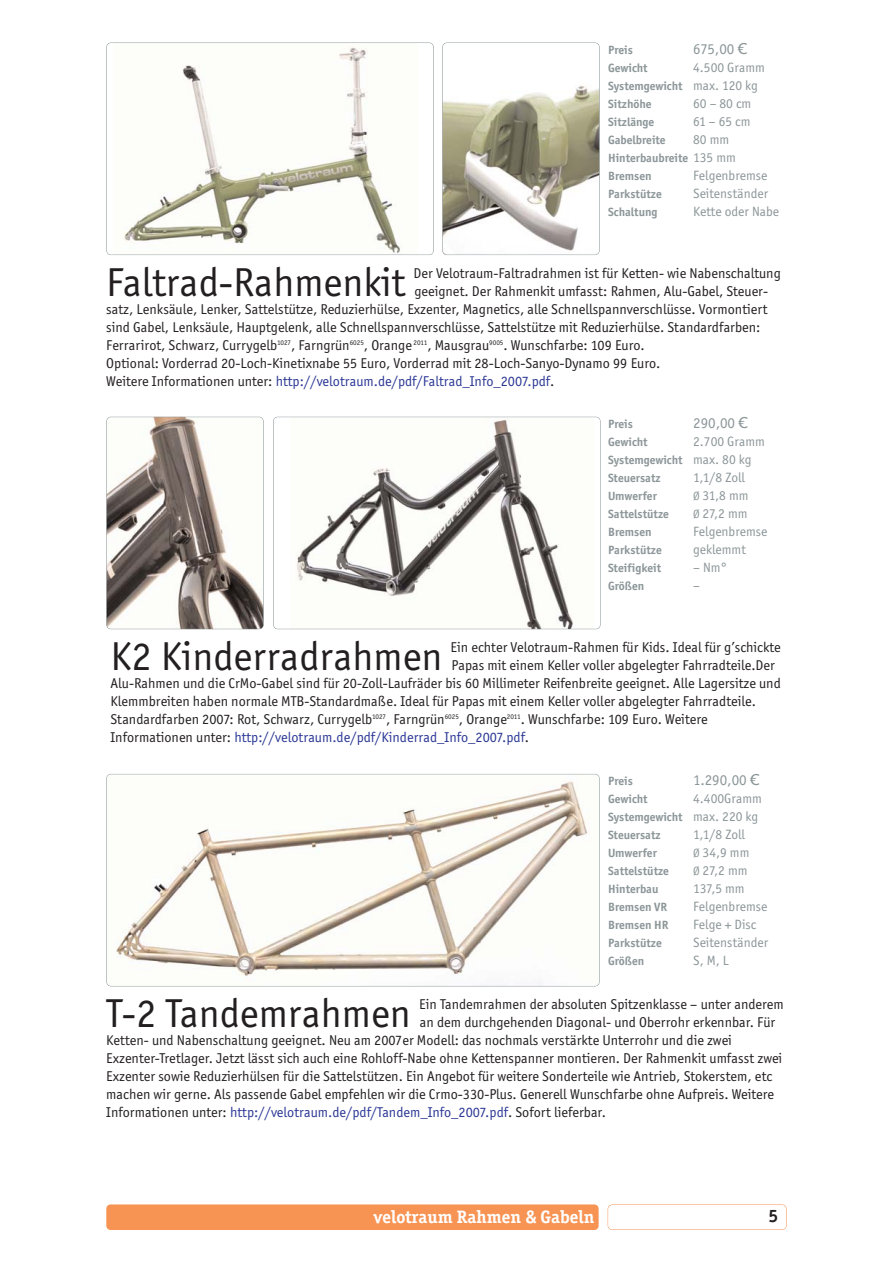
<style>
.page{position:relative;width:893px;height:1263px;background:#fff}
.page>*{position:absolute;margin:0;border:0;box-sizing:border-box;transform-origin:0 0}
.t1{font:40.5px "Officina San ITC";color:#231f20}
.t2{font:700 18px "Officina Ser ITC";color:#fff}
.t3{font:700 18px "Officina Ser ITC";color:#231f20}
.t4{font:15px "Officina San ITC";color:#8c9699}
.t5{font:14.25px "Officina San ITC";color:#231f20}
.t6{font:14.25px "Officina San ITC";color:#2b3795}
.t7{font:13.5px "Officina San ITC";color:#8c9699}
.t8{font:700 12px/18px "Officina San ITC";color:#8c9699}
.s1{font-family:"Verdana"}
.s2{font-weight:400;font-size:13.5px}
.s3{color:#231f20}
.s4{font-size:12px}
</style>
<div class="page">
<img style="left:124px;top:47px;width:278px;height:206px">
<div style="left:106px;top:43px;width:328px;height:212px;border:1px solid #8c9699;border-radius:5px"></div>
<img style="left:296px;top:419px;width:277px;height:208px">
<div style="left:273px;top:417px;width:327px;height:212px;border:1px solid #8c9699;border-radius:5px"></div>
<div style="left:106px;top:1204px;width:492px;height:26px;background:#f79353;border-radius:4px"></div>
<div style="left:608px;top:1204px;width:179px;height:26px;border:1px solid #f79353;border-radius:5px"></div>
<img style="left:442px;top:85px;width:156px;height:170px">
<div style="left:442px;top:43px;width:158px;height:212px;border:1px solid #8c9699;border-radius:5px"></div>
<img style="left:106px;top:774px;width:493px;height:212px;border-radius:4px">
<div style="left:106px;top:774px;width:494px;height:212px;border:1px solid #8c9699;border-radius:5px"></div>
<img style="left:106px;top:417px;width:157px;height:212px;border-radius:4px">
<div style="left:106px;top:417px;width:158px;height:212px;border:1px solid #8c9699;border-radius:5px"></div>
<p class="t8" style="left:608px;top:42px;width:26px">Preis</p>
<p class="t4" style="left:693px;top:43px;width:56px">675,00 <span class="s1">€</span></p>
<p class="t8" style="left:608px;top:60px;width:41px">Gewicht</p>
<p class="t7" style="left:693px;top:62px;width:73px">4.500 Gramm</p>
<p class="t8" style="left:608px;top:78px;width:151px">Systemgewicht <span class="s2">max. 120 kg<br></span>Sitzhöhe</p>
<p class="t7" style="left:693px;top:98px;width:60px">60 – 80 cm</p>
<p class="t8" style="left:608px;top:114px;width:48px">Sitzlänge</p>
<p class="t7" style="left:693px;top:116px;width:59px">61 – 65 cm</p>
<p class="t8" style="left:608px;top:132px;width:59px">Gabelbreite</p>
<p class="t7" style="left:693px;top:134px;width:38px">80 mm</p>
<p class="t8" style="left:608px;top:150px;width:129px">Hinterbaubreite <span class="s2">135 mm<br></span>Bremsen</p>
<p class="t7" style="left:693px;top:170px;width:76px">Felgenbremse</p>
<p class="t8" style="left:608px;top:186px;width:55px">Parkstütze</p>
<p class="t7" style="left:693px;top:188px;width:77px">Seitenständer</p>
<p class="t8" style="left:608px;top:204px;width:51px">Schaltung</p>
<p class="t7" style="left:693px;top:206px;width:87px">Kette oder Nabe</p>
<h1 class="t1" style="left:106px;top:265px;width:300px">Faltrad-Rahmenkit</h1>
<p class="t5" style="left:413px;top:267px;width:369px">Der Velotraum-Faltradrahmen ist für Ketten- wie Nabenschaltung</p>
<p class="t5" style="left:414px;top:285px;width:355px">geeignet. Der Rahmenkit umfasst: Rahmen, Alu-Gabel, Steuer-</p>
<p class="t5" style="left:106px;top:303px;width:663px">satz, Lenksäule, Lenker, Sattelstütze, Reduzierhülse, Exzenter, Magnetics, alle Schnellspannverschlüsse. Vormontiert</p>
<p class="t5" style="left:106px;top:321px;width:655px">sind Gabel, Lenksäule, Hauptgelenk, alle Schnellspannverschlüsse, Sattelstütze mit Reduzierhülse. Standardfarben:</p>
<p class="t5" style="left:106px;top:339px;width:540px">Ferrarirot, Schwarz, Currygelb<sup>1027</sup>, Farngrün<sup>6025</sup>, Orange <sup>2011</sup>, Mausgrau<sup>9005</sup>. Wunschfarbe: 109 Euro.</p>
<p class="t5" style="left:106px;top:357px;width:556px">Optional: Vorderrad 20-Loch-Kinetixnabe 55 Euro, Vorderrad mit 28-Loch-Sanyo-Dynamo 99 Euro.</p>
<p class="t6" style="left:106px;top:375px;width:449px"><span class="s3">Weitere Informationen unter:</span> http://velotraum.de/pdf/Faltrad_Info_2007.pdf<span class="s3">.</span></p>
<p class="t8" style="left:608px;top:416px;width:26px">Preis</p>
<p class="t4" style="left:693px;top:417px;width:56px">290,00 <span class="s1">€</span></p>
<p class="t8" style="left:608px;top:434px;width:41px">Gewicht</p>
<p class="t7" style="left:693px;top:436px;width:73px">2.700 Gramm</p>
<p class="t8" style="left:608px;top:452px;width:145px">Systemgewicht <span class="s2">max. 80 kg<br></span>Steuersatz</p>
<p class="t7" style="left:693px;top:472px;width:53px">1,1/8 Zoll</p>
<p class="t8" style="left:608px;top:488px;width:50px">Umwerfer</p>
<p class="t7" style="left:693px;top:490px;width:57px"><span class="s4">Ø</span> 31,8 mm</p>
<p class="t8" style="left:608px;top:506px;width:62px">Sattelstütze</p>
<p class="t7" style="left:693px;top:508px;width:56px"><span class="s4">Ø</span> 27,2 mm</p>
<p class="t8" style="left:608px;top:524px;width:45px">Bremsen</p>
<p class="t7" style="left:693px;top:526px;width:76px">Felgenbremse</p>
<p class="t8" style="left:608px;top:542px;width:55px">Parkstütze</p>
<p class="t7" style="left:693px;top:544px;width:54px">geklemmt</p>
<p class="t8" style="left:608px;top:560px;width:55px">Steifigkeit</p>
<p class="t7" style="left:693px;top:562px;width:36px">– Nm°</p>
<p class="t8" style="left:608px;top:578px;width:38px">Größen</p>
<p class="t7" style="left:693px;top:580px;width:8px">–</p>
<h1 class="t1" style="left:111px;top:639px;width:333px">K2 Kinderradrahmen</h1>
<p class="t5" style="left:450px;top:641px;width:332px">Ein echter Velotraum-Rahmen für Kids. Ideal für g’schickte</p>
<p class="t5" style="left:451px;top:659px;width:325px">Papas mit einem Keller voller abgelegter Fahrradteile.Der</p>
<p class="t5" style="left:111px;top:677px;width:672px">Alu-Rahmen und die CrMo-Gabel sind für 20-Zoll-Laufräder bis 60 Millimeter Reifenbreite geeignet. Alle Lagersitze und</p>
<p class="t5" style="left:111px;top:695px;width:647px">Klemmbreiten haben normale MTB-Standardmaße. Ideal für Papas mit einem Keller voller abgelegter Fahrradteile.</p>
<p class="t5" style="left:111px;top:713px;width:599px">Standardfarben 2007: Rot, Schwarz, Currygelb<sup>1027</sup>, Farngrün<sup>6025</sup>, Orange<sup>2011</sup>. Wunschfarbe: 109 Euro. Weitere</p>
<p class="t6" style="left:111px;top:731px;width:420px"><span class="s3">Informationen unter:</span> http://velotraum.de/pdf/Kinderrad_Info_2007.pdf<span class="s3">.</span></p>
<p class="t8" style="left:608px;top:773px;width:26px">Preis</p>
<p class="t4" style="left:693px;top:774px;width:68px">1.290,00 <span class="s1">€</span></p>
<p class="t8" style="left:608px;top:791px;width:41px">Gewicht</p>
<p class="t7" style="left:693px;top:793px;width:70px">4.400Gramm</p>
<p class="t8" style="left:608px;top:809px;width:152px">Systemgewicht <span class="s2">max. 220 kg<br></span>Steuersatz</p>
<p class="t7" style="left:693px;top:829px;width:53px">1,1/8 Zoll</p>
<p class="t8" style="left:608px;top:845px;width:50px">Umwerfer</p>
<p class="t7" style="left:693px;top:847px;width:58px"><span class="s4">Ø</span> 34,9 mm</p>
<p class="t8" style="left:608px;top:863px;width:62px">Sattelstütze</p>
<p class="t7" style="left:693px;top:865px;width:56px"><span class="s4">Ø</span> 27,2 mm</p>
<p class="t8" style="left:608px;top:881px;width:52px">Hinterbau</p>
<p class="t7" style="left:693px;top:883px;width:53px">137,5 mm</p>
<p class="t8" style="left:608px;top:899px;width:61px">Bremsen VR</p>
<p class="t7" style="left:693px;top:901px;width:76px">Felgenbremse</p>
<p class="t8" style="left:608px;top:917px;width:62px">Bremsen HR</p>
<p class="t7" style="left:693px;top:919px;width:65px">Felge + Disc</p>
<p class="t8" style="left:608px;top:935px;width:55px">Parkstütze</p>
<p class="t7" style="left:693px;top:937px;width:77px">Seitenständer</p>
<p class="t8" style="left:608px;top:953px;width:38px">Größen</p>
<p class="t7" style="left:693px;top:955px;width:37px">S, M, L</p>
<h1 class="t1" style="left:106px;top:996px;width:306px">T-2 Tandemrahmen</h1>
<p class="t5" style="left:419px;top:998px;width:366px">Ein Tandemrahmen der absoluten Spitzenklasse – unter anderem</p>
<p class="t5" style="left:420px;top:1016px;width:357px">an dem durchgehenden Diagonal- und Oberrohr erkennbar. Für</p>
<p class="t5" style="left:106px;top:1034px;width:627px">Ketten- und Nabenschaltung geeignet. Neu am 2007er Modell: das nochmals verstärkte Unterrohr und die zwei</p>
<p class="t5" style="left:106px;top:1052px;width:677px">Exzenter-Tretlager. Jetzt lässt sich auch eine Rohloff-Nabe ohne Kettenspanner montieren. Der Rahmenkit umfasst zwei</p>
<p class="t5" style="left:106px;top:1070px;width:667px">Exzenter sowie Reduzierhülsen für die Sattelstützen. Ein Angebot für weitere Sonderteile wie Antrieb, Stokerstem, etc</p>
<p class="t5" style="left:106px;top:1088px;width:669px">machen wir gerne. Als passende Gabel empfehlen wir die Crmo-330-Plus. Generell Wunschfarbe ohne Aufpreis. Weitere</p>
<p class="t6" style="left:106px;top:1106px;width:501px"><span class="s3">Informationen unter:</span> http://velotraum.de/pdf/Tandem_Info_2007.pdf<span class="s3">. Sofort lieferbar.</span></p>
<p class="t2" style="left:374px;top:1210px;width:222px">velotraum Rahmen &amp; Gabeln</p>
<p class="t3" style="left:768px;top:1210px;width:11px">5</p>
</div>
